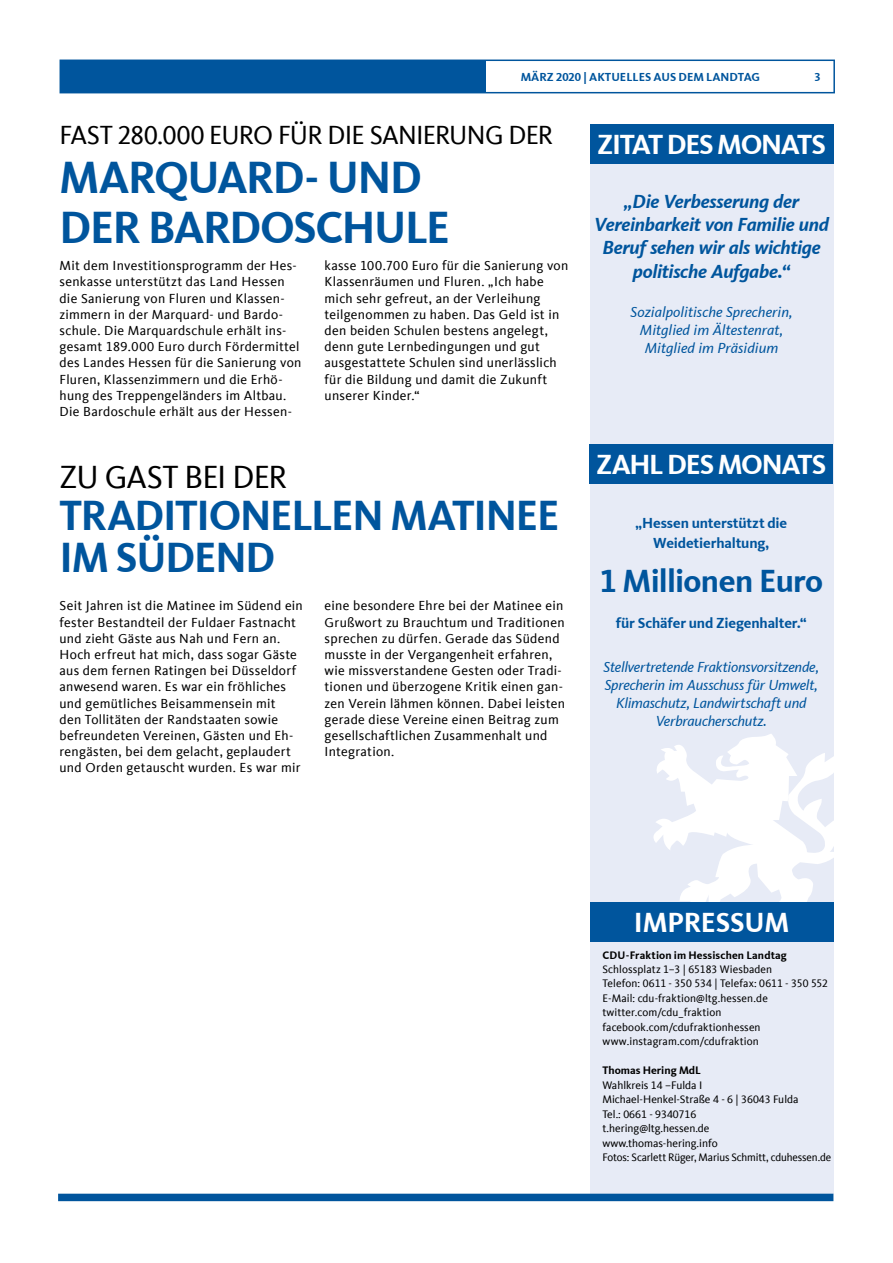
<style>
.page{position:relative;width:893px;height:1263px;background:#fff}
.page>*{position:absolute;margin:0;border:0;box-sizing:border-box;transform-origin:0 0}
.t1{font:700 46.5px/49.5px "CDU Kievit Tab";letter-spacing:-.03em;color:#00559d}
.t2{font:700 43.5px/42px "CDU Kievit Tab";letter-spacing:-.03em;color:#00559d}
.t3{font:700 33px "CDU Kievit Tab";letter-spacing:-.02em;color:#00559d}
.t4{font:33px "CDU Kievit Tab";letter-spacing:-.03em;color:#000}
.t5{font:700 28.5px "CDU Kievit Tab";letter-spacing:-.045em;color:#fff}
.t6{font:700 28.5px "CDU Kievit Tab";letter-spacing:-.01em;color:#fff}
.t7{font:27px "CDU Kievit Tab";letter-spacing:-.03em;color:#000}
.t8{font:italic 700 19.5px/23.4px "CDU Kievit Tab";letter-spacing:-.02em;color:#00559d;text-align:center}
.t9{font:italic 15px/18px "CDU Kievit Tab";letter-spacing:-.01em;color:#00559d;text-align:center}
.t10{font:700 15px/19.8px "CDU Kievit Tab";letter-spacing:-.01em;color:#00559d;text-align:center}
.t11{font:13.5px/16.2px "CDU Kievit Tab";letter-spacing:.02em;color:#000}
.t12{font:700 12px "CDU Kievit Tab";color:#00559d}
.t13{font:11.25px/14.5px "CDU Kievit Tab";color:#000}
.t14{font:700 11.25px "CDU Kievit Tab";letter-spacing:.01em;color:#000}
</style>
<div class="page">
<div style="left:590px;top:124px;width:243px;height:1070px;background:#e7ebf6"></div>
<svg style="left:653px;top:733px;width:181px;height:201px"></svg>
<div style="left:590px;top:902px;width:243px;height:40px;background:#00559d"></div>
<div style="left:58px;top:1194px;width:775px;height:7px;background:#00559d"></div>
<div style="left:60px;top:60px;width:775px;height:33px;border:2px solid #00559d"></div>
<div style="left:60px;top:60px;width:426px;height:32px;background:#00559d"></div>
<div style="left:590px;top:124px;width:243px;height:40px;background:#00559d"></div>
<div style="left:589px;top:444px;width:244px;height:40px;background:#00559d"></div>
<p class="t12" style="left:521px;top:70px;width:241px">MÄRZ 2020 | AKTUELLES AUS DEM LANDTAG</p>
<p class="t12" style="left:814px;top:70px;width:8px">3</p>
<h3 class="t7" style="left:60px;top:120px;width:495px">FAST 280.000 EURO FÜR DIE SANIERUNG DER</h3>
<h1 class="t1" style="left:60px;top:153px;width:392px">MARQUARD- UND<br>DER BARDOSCHULE</h1>
<p class="t11" style="left:325px;top:258px;width:245px">kasse 100.700 Euro für die Sanierung von Klassenräumen und Fluren. „Ich habe mich sehr gefreut, an der Verleihung teilgenommen zu haben. Das Geld ist in den beiden Schulen bestens angelegt, denn gute Lernbedingungen und gut ausgestattete Schulen sind unerlässlich für die Bildung und damit die Zukunft unserer Kinder.“</p>
<p class="t11" style="left:60px;top:258px;width:243px">Mit dem Investitionsprogramm der Hes&shy;senkasse unterstützt das Land Hessen die Sanierung von Fluren und Klassen&shy;zimmern in der Marquard- und Bardo&shy;schule. Die Marquardschule erhält ins&shy;gesamt 189.000 Euro durch Fördermittel des Landes Hessen für die Sanierung von Fluren, Klassenzimmern und die Erhö&shy;hung des Treppengeländers im Altbau.<br>Die Bardoschule erhält aus der Hessen-</p>
<h3 class="t4" style="left:60px;top:459px;width:229px">ZU GAST BEI DER</h3>
<h2 class="t2" style="left:60px;top:495px;width:501px">TRADITIONELLEN MATINEE<br>IM SÜDEND</h2>
<p class="t11" style="left:60px;top:598px;width:245px">Seit Jahren ist die Matinee im Südend ein fester Bestandteil der Fuldaer Fastnacht und zieht Gäste aus Nah und Fern an.<br>Hoch erfreut hat mich, dass sogar Gäste aus dem fernen Ratingen bei Düsseldorf anwesend waren. Es war ein fröhliches und gemütliches Beisammensein mit<br>den Tollitäten der Randstaaten sowie befreundeten Vereinen, Gästen und Eh&shy;rengästen, bei dem gelacht, geplaudert und Orden getauscht wurden. Es war mir</p>
<p class="t11" style="left:325px;top:598px;width:242px">eine besondere Ehre bei der Matinee ein Grußwort zu Brauchtum und Traditionen sprechen zu dürfen. Gerade das Südend musste in der Vergangenheit erfahren, wie missverstandene Gesten oder Tradi&shy;tionen und überzogene Kritik einen gan&shy;zen Verein lähmen können. Dabei leisten gerade diese Vereine einen Beitrag zum gesellschaftlichen Zusammenhalt und Integration.</p>
<h3 class="t5" style="left:597px;top:128px;width:230px">ZITAT DES MONATS</h3>
<h3 class="t8" style="left:594px;top:189px;width:236px">„Die Verbesserung der<br>Vereinbarkeit von Familie und<br>Beruf sehen wir als wichtige politische Aufgabe.“</h3>
<p class="t9" style="left:631px;top:303px;width:163px">Sozialpolitische Sprecherin,<br>Mitglied im Ältestenrat,<br>Mitglied im Präsidium</p>
<h3 class="t5" style="left:596px;top:448px;width:232px">ZAHL DES MONATS</h3>
<p class="t10" style="left:635px;top:513px;width:153px">„Hessen unterstützt die<br>Weidetierhaltung,</p>
<h3 class="t3" style="left:599px;top:561px;width:225px">1 Millionen Euro</h3>
<p class="t10" style="left:616px;top:613px;width:192px">für Schäfer und Ziegenhalter.“</p>
<p class="t9" style="left:604px;top:658px;width:217px">Stellvertretende Fraktionsvorsitzende, Sprecherin im Ausschuss für Umwelt, Klimaschutz, Landwirtschaft und Verbraucherschutz.</p>
<h3 class="t6" style="left:634px;top:906px;width:157px">IMPRESSUM</h3>
<p class="t14" style="left:602px;top:948px;width:186px">CDU-Fraktion im Hessischen Landtag</p>
<p class="t13" style="left:602px;top:962px;width:227px">Schlossplatz 1–3 | 65183 Wiesbaden<br>Telefon: 0611 - 350 534 | Telefax: 0611 - 350 552<br>E-Mail: cdu-fraktion@ltg.hessen.de twitter.com/cdu_fraktion facebook.com/cdufraktionhessen www.instagram.com/cdufraktion</p>
<p class="t14" style="left:602px;top:1064px;width:100px">Thomas Hering MdL</p>
<p class="t13" style="left:602px;top:1078px;width:230px">Wahlkreis 14 –Fulda I<br>Michael-Henkel-Straße 4 - 6 | 36043 Fulda<br>Tel.: 0661 - 9340716<br>t.hering@ltg.hessen.de<br>www.thomas-hering.info<br>Fotos: Scarlett Rüger, Marius Schmitt, cduhessen.de</p>
</div>
